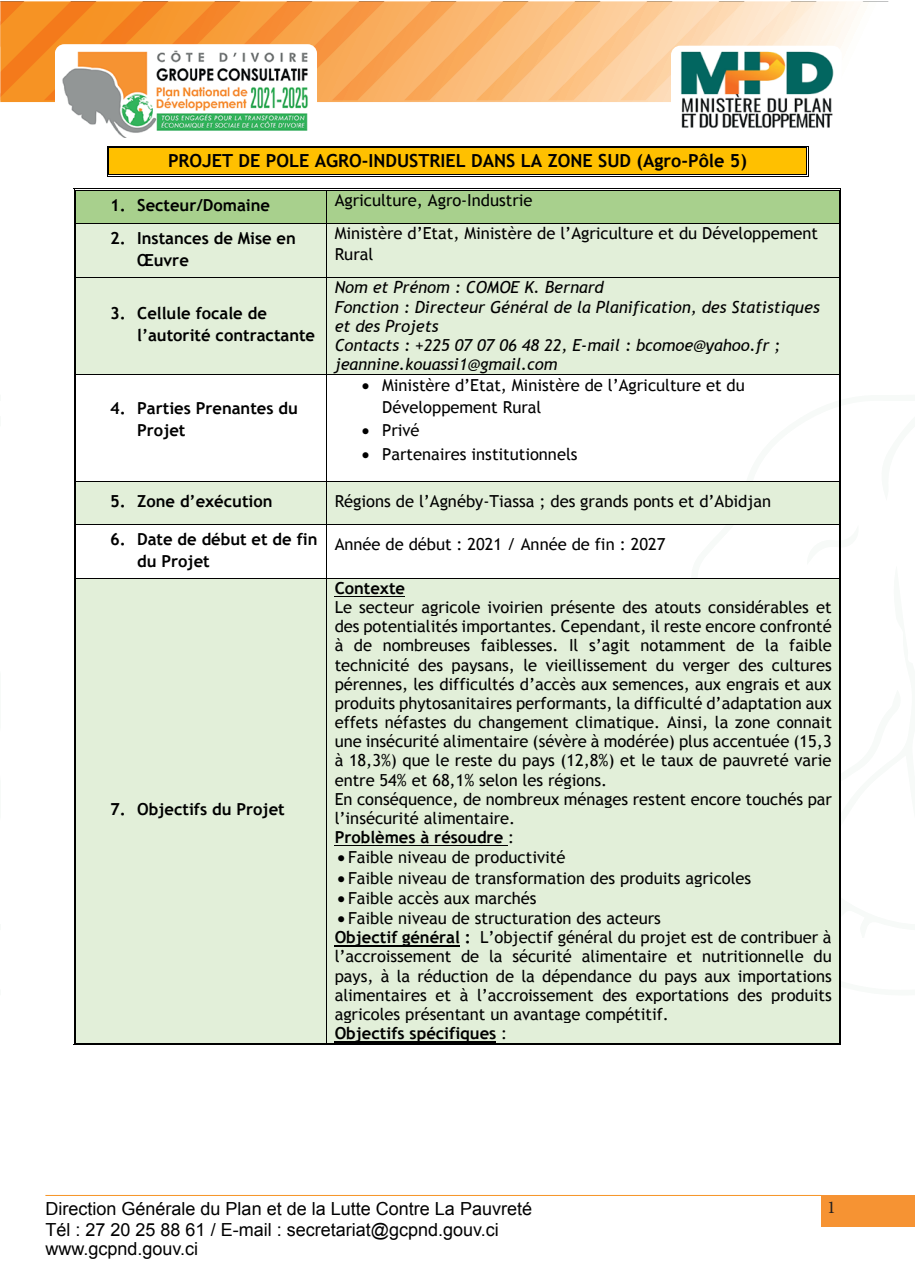
<style>
.page{position:relative;width:915px;height:1285px;background:#fff}
.page>*{position:absolute;margin:0;border:0;box-sizing:border-box;transform-origin:0 0}
.t1{font:18px/21.6px "Arial";color:#000001}
.t2{font:700 18px "Trebuchet MS";color:#000}
.t3{font:18px "Minion Pro";color:#231f20}
.t4{font:16.5px/19.2px "Trebuchet MS";color:#000}
.t5{font:700 16.5px/21.9px "Trebuchet MS";color:#000}
.t6{font:italic 16.5px/19.2px "Trebuchet MS";color:#000}
.s1{font-weight:700}
</style>
<div class="page">
<svg style="left:1px;top:1px;width:888px;height:99px"></svg>
<hr style="left:45px;top:1194px;width:775px;height:1px;background:#f69324">
<img style="left:55px;top:44px;width:262px;height:94px">
<img style="left:670px;top:46px;width:171px;height:82px">
<div style="left:820px;top:1194px;width:94px;height:32px;background:#f69333"></div>
<svg style="left:646px;top:369px;width:195px;height:626px"></svg>
<svg style="left:0;top:1px;width:1px;height:101px"></svg>
<hr style="left:0;top:1194px;width:1px;height:32px;background:#f69333">
<div style="left:109px;top:148px;width:697px;height:26px;background:#ffc000"></div>
<hr style="left:109px;top:146px;width:697px;height:1px;background:#000">
<hr style="left:109px;top:147px;width:697px;height:1px;background:#000">
<hr style="left:109px;top:176px;width:697px;height:1px;background:#000">
<hr style="left:109px;top:174px;width:697px;height:1px;background:#000">
<svg style="left:107px;top:146px;width:2px;height:31px"></svg>
<svg style="left:806px;top:146px;width:2px;height:31px"></svg>
<div style="left:76px;top:190px;width:250px;height:33px;background:#a8d08d"></div>
<div style="left:327px;top:190px;width:511px;height:33px;background:#a8d08d"></div>
<hr style="left:76px;top:188px;width:250px;height:1px;background:#000">
<hr style="left:76px;top:190px;width:250px;height:1px;background:#000">
<hr style="left:328px;top:188px;width:510px;height:1px;background:#000">
<hr style="left:328px;top:190px;width:510px;height:1px;background:#000">
<hr style="left:75px;top:190px;width:1px;height:33px;background:#000">
<hr style="left:74px;top:190px;width:1px;height:33px;background:#000">
<hr style="left:326px;top:190px;width:1px;height:33px;background:#000">
<hr style="left:839px;top:190px;width:1px;height:33px;background:#000">
<hr style="left:838px;top:190px;width:1px;height:33px;background:#000">
<div style="left:76px;top:224px;width:250px;height:53px;background:#e2efd9"></div>
<div style="left:327px;top:224px;width:511px;height:53px;background:#e2efd9"></div>
<hr style="left:76px;top:223px;width:250px;height:1px;background:#000">
<hr style="left:326px;top:223px;width:512px;height:1px;background:#000">
<hr style="left:75px;top:224px;width:1px;height:53px;background:#000">
<hr style="left:74px;top:224px;width:1px;height:53px;background:#000">
<hr style="left:326px;top:224px;width:1px;height:53px;background:#000">
<hr style="left:839px;top:224px;width:1px;height:53px;background:#000">
<hr style="left:838px;top:224px;width:1px;height:53px;background:#000">
<div style="left:76px;top:278px;width:250px;height:96px;background:#e2efd9"></div>
<div style="left:327px;top:278px;width:511px;height:96px;background:#e2efd9"></div>
<hr style="left:76px;top:277px;width:250px;height:1px;background:#000">
<hr style="left:326px;top:277px;width:512px;height:1px;background:#000">
<hr style="left:75px;top:278px;width:1px;height:96px;background:#000">
<hr style="left:74px;top:278px;width:1px;height:96px;background:#000">
<hr style="left:326px;top:278px;width:1px;height:96px;background:#000">
<hr style="left:839px;top:278px;width:1px;height:96px;background:#000">
<hr style="left:838px;top:278px;width:1px;height:96px;background:#000">
<hr style="left:76px;top:374px;width:250px;height:1px;background:#000">
<hr style="left:326px;top:374px;width:512px;height:1px;background:#000">
<hr style="left:75px;top:374px;width:1px;height:107px;background:#000">
<hr style="left:74px;top:374px;width:1px;height:107px;background:#000">
<hr style="left:326px;top:374px;width:1px;height:107px;background:#000">
<hr style="left:839px;top:374px;width:1px;height:107px;background:#000">
<hr style="left:838px;top:374px;width:1px;height:107px;background:#000">
<div style="left:76px;top:482px;width:250px;height:41px;background:#e2efd9"></div>
<div style="left:327px;top:482px;width:511px;height:41px;background:#e2efd9"></div>
<hr style="left:76px;top:481px;width:250px;height:1px;background:#000">
<hr style="left:326px;top:481px;width:512px;height:1px;background:#000">
<hr style="left:75px;top:482px;width:1px;height:41px;background:#000">
<hr style="left:74px;top:482px;width:1px;height:41px;background:#000">
<hr style="left:326px;top:482px;width:1px;height:41px;background:#000">
<hr style="left:839px;top:482px;width:1px;height:41px;background:#000">
<hr style="left:838px;top:482px;width:1px;height:41px;background:#000">
<hr style="left:76px;top:523px;width:250px;height:1px;background:#000">
<hr style="left:326px;top:523px;width:512px;height:1px;background:#000">
<svg style="left:806px;top:523px;width:35px;height:42px"></svg>
<hr style="left:75px;top:524px;width:1px;height:53px;background:#000">
<hr style="left:74px;top:524px;width:1px;height:53px;background:#000">
<hr style="left:326px;top:524px;width:1px;height:53px;background:#000">
<hr style="left:839px;top:524px;width:1px;height:53px;background:#000">
<hr style="left:838px;top:524px;width:1px;height:53px;background:#000">
<div style="left:76px;top:578px;width:250px;height:464px;background:#e2efd9"></div>
<div style="left:327px;top:578px;width:511px;height:464px;background:#e2efd9"></div>
<hr style="left:334px;top:596px;width:71px;height:1px;background:#000">
<hr style="left:334px;top:845px;width:174px;height:1px;background:#000">
<hr style="left:334px;top:945px;width:125px;height:1px;background:#000">
<hr style="left:334px;top:1041px;width:162px;height:1px;background:#000">
<hr style="left:76px;top:577px;width:250px;height:1px;background:#000">
<hr style="left:326px;top:577px;width:512px;height:1px;background:#000">
<hr style="left:75px;top:578px;width:1px;height:464px;background:#000">
<hr style="left:74px;top:578px;width:1px;height:464px;background:#000">
<hr style="left:76px;top:1044px;width:250px;height:1px;background:#000">
<hr style="left:76px;top:1042px;width:250px;height:1px;background:#000">
<hr style="left:326px;top:578px;width:1px;height:464px;background:#000">
<hr style="left:328px;top:1044px;width:510px;height:1px;background:#000">
<hr style="left:328px;top:1042px;width:510px;height:1px;background:#000">
<hr style="left:839px;top:578px;width:1px;height:464px;background:#000">
<hr style="left:838px;top:578px;width:1px;height:464px;background:#000">
<p class="t2" style="left:168px;top:149px;width:580px">PROJET DE POLE AGRO-INDUSTRIEL DANS LA ZONE SUD (Agro-Pôle 5)</p>
<p class="t5" style="left:110px;top:194px;width:161px">1. Secteur/Domaine</p>
<p class="t4" style="left:334px;top:191px;width:199px">Agriculture, Agro-Industrie</p>
<p class="t5" style="left:137px;top:227px;width:160px;text-indent:-27px">2. Instances de Mise en<br>Œuvre</p>
<p class="t4" style="left:334px;top:223px;width:484px;line-height:20.5px">Ministère d’Etat, Ministère de l’Agriculture et du Développement<br>Rural</p>
<p class="t5" style="left:137px;top:302px;width:179px;text-indent:-27px">3. Cellule focale de l’autorité contractante</p>
<p class="t5" style="left:137px;top:397px;width:162px;text-indent:-27px">4. Parties Prenantes du<br>Projet</p>
<p class="t6" style="left:334px;top:278px;width:486px">Nom et Prénom : COMOE K. Bernard<br>Fonction : Directeur Général de la Planification, des Statistiques et des Projets<br>Contacts : +225 07 07 06 48 22, E-mail : bcomoe@yahoo.fr ; jeannine.kouassi1@gmail.com</p>
<p class="t4" style="left:382px;top:374px;width:364px;line-height:22.4px;text-indent:-20px">• Ministère d’Etat, Ministère de l’Agriculture et du<br>Développement Rural</p>
<p class="t4" style="left:361px;top:421px;width:59px">• Privé</p>
<p class="t4" style="left:361px;top:444px;width:217px">• Partenaires institutionnels</p>
<p class="t5" style="left:110px;top:490px;width:164px">5. Zone d’exécution</p>
<p class="t4" style="left:334px;top:492px;width:438px">Régions de l’Agnéby-Tiassa ; des grands ponts et d’Abidjan</p>
<p class="t5" style="left:137px;top:527px;width:182px;text-indent:-27px">6. Date de début et de fin du Projet</p>
<p class="t4" style="left:334px;top:534px;width:332px">Année de début : 2021 / Année de fin : 2027</p>
<p class="t5" style="left:110px;top:798px;width:176px">7. Objectifs du Projet</p>
<p class="t4" style="left:334px;top:578px;width:498px"><span class="s1">Contexte<br></span>Le secteur agricole ivoirien présente des atouts considérables et des potentialités importantes. Cependant, il reste encore confronté à de nombreuses faiblesses. Il s’agit notamment de la faible technicité des paysans, le vieillissement du verger des cultures pérennes, les difficultés d’accès aux semences, aux engrais et aux produits phytosanitaires performants, la difficulté d’adaptation aux effets néfastes du changement climatique. Ainsi, la zone connait une insécurité alimentaire (sévère à modérée) plus accentuée (15,3 à 18,3%) que le reste du pays (12,8%) et le taux de pauvreté varie entre 54% et 68,1% selon les régions.<br>En conséquence, de nombreux ménages restent encore touchés par l’insécurité alimentaire.<br><span class="s1">Problèmes à résoudre</span> :</p>
<p class="t4" style="left:337px;top:848px;width:229px">• Faible niveau de productivité</p>
<p class="t4" style="left:337px;top:868px;width:415px">• Faible niveau de transformation des produits agricoles</p>
<p class="t4" style="left:337px;top:888px;width:200px">• Faible accès aux marchés</p>
<p class="t4" style="left:334px;top:908px;width:498px">• Faible niveau de structuration des acteurs<br><span class="s1">Objectif général :</span> L’objectif général du projet est de contribuer à l’accroissement de la sécurité alimentaire et nutritionnelle du pays, à la réduction de la dépendance du pays aux importations alimentaires et à l’accroissement des exportations des produits agricoles présentant un avantage compétitif.<br><span class="s1">Objectifs spécifiques</span> :</p>
<p class="t1" style="left:45px;top:1197px;width:488px">Direction Générale du Plan et de la Lutte Contre La Pauvreté<br>Tél : 27 20 25 88 61 / E-mail : secretariat@gcpnd.gouv.ci</p>
<p class="t1" style="left:45px;top:1237px;width:154px">www.gcpnd.gouv.ci</p>
<p class="t3" style="left:826px;top:1194px;width:10px">1</p>
</div>
